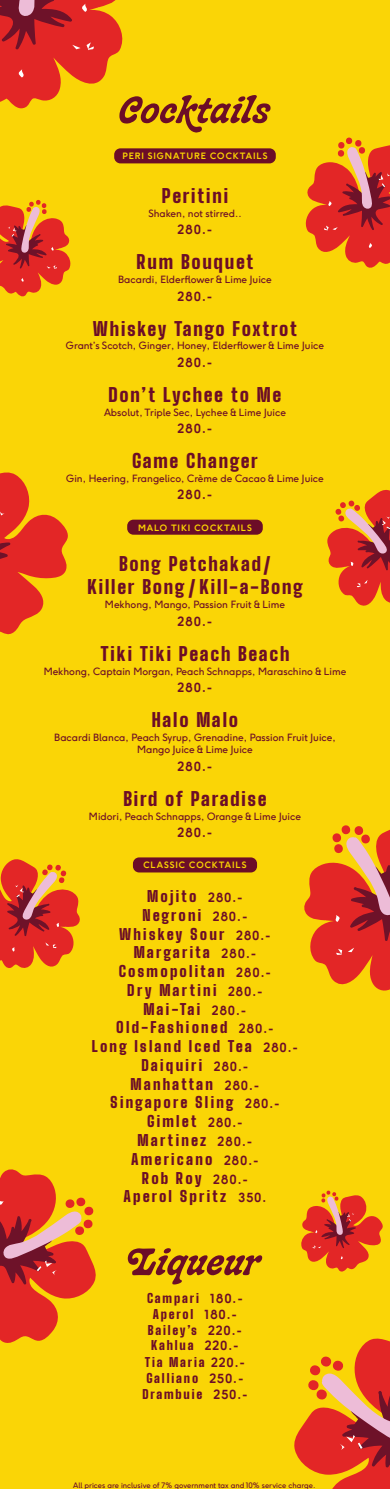
<style>
.page{position:relative;width:390px;height:1489px;background:#fff}
.page>*{position:absolute;margin:0;border:0;box-sizing:border-box;transform-origin:0 0}
.Body_English{font:900 18.75px/23.8px "Big Shoulders Display";letter-spacing:.09em;color:#6c0d27;text-align:center}
.Body_English-2{font:900 15px "Big Shoulders Display";letter-spacing:.14em;color:#6c0d27}
.Body_English-3{font:900 12.5px/15px "Big Shoulders Display";letter-spacing:.15em;color:#6c0d27}
.Body_English-4{font:700 12.5px "F37 Ginger";letter-spacing:.045em;color:#6c0d27}
.Body_English-5{font:10px/12.5px "F37 Ginger";color:#6c0d27;text-align:center}
.Body_English-6{font:700 8.75px "F37 Ginger";letter-spacing:.1em;color:#fbd601}
.Body_English-7{font:7.5px "F37 Ginger";color:#6c0d27}
.s1{font-family:"F37 Ginger";font-weight:700;font-size:12.5px}
.s2{font-family:"F37 Ginger";font-weight:700}
</style>
<div class="page">
<div style="left:0;top:0;width:390px;height:1488px;background:#fad506"></div>
<svg style="left:294px;top:1338px;width:96px;height:150px"></svg>
<svg style="left:0;top:472px;width:68px;height:163px"></svg>
<svg style="left:304px;top:825px;width:86px;height:166px"></svg>
<svg style="left:0;top:1169px;width:96px;height:174px"></svg>
<svg style="left:301px;top:1190px;width:82px;height:82px"></svg>
<svg style="left:0;top:200px;width:71px;height:97px"></svg>
<svg style="left:327px;top:489px;width:63px;height:117px"></svg>
<svg style="left:305px;top:137px;width:85px;height:131px"></svg>
<svg style="left:0;top:859px;width:80px;height:109px"></svg>
<div style="left:114px;top:148px;width:162px;height:15px;background:#6c0d27;border-radius:6px"></div>
<div style="left:127px;top:519px;width:136px;height:15px;background:#6c0d27;border-radius:6px"></div>
<div style="left:133px;top:857px;width:124px;height:15px;background:#6c0d27;border-radius:6px"></div>
<svg style="left:0;top:0;width:271px;height:132px"></svg>
<svg style="left:128px;top:1248px;width:134px;height:36px"></svg>
<p class="Body_English-6" style="left:122px;top:150px;width:146px">PERI SIGNATURE COCKTAILS</p>
<p class="Body_English" style="left:162px;top:184px;width:68px">Peritini</p>
<p class="Body_English-5" style="left:148px;top:207px;width:95px">Shaken, not stirred..</p>
<p class="Body_English-4" style="left:178px;top:222px;width:36px">280.-</p>
<p class="Body_English" style="left:136px;top:250px;width:118px">Rum Bouquet</p>
<p class="Body_English-5" style="left:118px;top:273px;width:155px">Bacardi, Elderflower &amp; Lime Juice</p>
<p class="Body_English-4" style="left:178px;top:288px;width:36px">280.-</p>
<p class="Body_English" style="left:93px;top:316px;width:205px">Whiskey Tango Foxtrot</p>
<p class="Body_English-5" style="left:66px;top:339px;width:260px">Grant’s Scotch, Ginger, Honey, Elderflower &amp; Lime Juice</p>
<p class="Body_English-4" style="left:178px;top:354px;width:36px">280.-</p>
<p class="Body_English" style="left:109px;top:383px;width:174px">Don’t Lychee to Me</p>
<p class="Body_English-5" style="left:104px;top:405px;width:183px">Absolut, Triple Sec, Lychee &amp; Lime Juice</p>
<p class="Body_English-4" style="left:178px;top:420px;width:36px">280.-</p>
<p class="Body_English" style="left:132px;top:449px;width:127px">Game Changer</p>
<p class="Body_English-5" style="left:66px;top:472px;width:259px">Gin, Heering, Frangelico, Crème de Cacao &amp; Lime Juice</p>
<p class="Body_English-4" style="left:178px;top:487px;width:36px">280.-</p>
<p class="Body_English-6" style="left:138px;top:522px;width:115px">MALO TIKI COCKTAILS</p>
<p class="Body_English" style="left:87px;top:551px;width:216px">Bong Petchakad /<br>Killer Bong/Kill-a-Bong</p>
<p class="Body_English-5" style="left:105px;top:598px;width:181px">Mekhong, Mango, Passion Fruit &amp; Lime</p>
<p class="Body_English-4" style="left:178px;top:613px;width:36px">280.-</p>
<p class="Body_English" style="left:101px;top:641px;width:190px">Tiki Tiki Peach Beach</p>
<p class="Body_English-5" style="left:44px;top:664px;width:304px">Mekhong, Captain Morgan, Peach Schnapps, Maraschino &amp; Lime</p>
<p class="Body_English-4" style="left:178px;top:679px;width:36px">280.-</p>
<p class="Body_English" style="left:152px;top:708px;width:88px">Halo Malo</p>
<p class="Body_English-5" style="left:54px;top:730px;width:283px">Bacardi Blanca, Peach Syrup, Grenadine, Passion Fruit Juice,<br>Mango Juice &amp; Lime Juice</p>
<p class="Body_English-4" style="left:178px;top:758px;width:36px">280.-</p>
<p class="Body_English" style="left:123px;top:786px;width:145px">Bird of Paradise</p>
<p class="Body_English-5" style="left:89px;top:809px;width:213px">Midori, Peach Schnapps, Orange &amp; Lime Juice</p>
<p class="Body_English-4" style="left:178px;top:824px;width:36px">280.-</p>
<p class="Body_English-6" style="left:143px;top:859px;width:105px">CLASSIC COCKTAILS</p>
<p class="Body_English-2" style="left:147px;top:885px;width:97px">Mojito <span class="s1">280.-</span></p>
<p class="Body_English-2" style="left:142px;top:904px;width:106px">Negroni <span class="s1">280.-</span></p>
<p class="Body_English-2" style="left:119px;top:922px;width:153px">Whiskey Sour <span class="s1">280.-</span></p>
<p class="Body_English-2" style="left:134px;top:941px;width:124px">Margarita <span class="s1">280.-</span></p>
<p class="Body_English-2" style="left:119px;top:960px;width:154px">Cosmopolitan <span class="s1">280.-</span></p>
<p class="Body_English-2" style="left:127px;top:979px;width:137px">Dry Martini <span class="s1">280.-</span></p>
<p class="Body_English-2" style="left:143px;top:997px;width:104px">Mai-Tai <span class="s1">280.-</span></p>
<p class="Body_English-2" style="left:116px;top:1016px;width:159px">Old-Fashioned <span class="s1">280.-</span></p>
<p class="Body_English-2" style="left:92px;top:1035px;width:208px">Long Island Iced Tea <span class="s1">280.-</span></p>
<p class="Body_English-2" style="left:141px;top:1054px;width:108px">Daiquiri <span class="s1">280.-</span></p>
<p class="Body_English-2" style="left:130px;top:1072px;width:130px">Manhattan <span class="s1">280.-</span></p>
<p class="Body_English-2" style="left:110px;top:1091px;width:171px">Singapore Sling <span class="s1">280.-</span></p>
<p class="Body_English-2" style="left:147px;top:1110px;width:97px">Gimlet <span class="s1">280.-</span></p>
<p class="Body_English-2" style="left:138px;top:1129px;width:116px">Martinez <span class="s1">280.-</span></p>
<p class="Body_English-2" style="left:131px;top:1147px;width:129px">Americano <span class="s1">280.-</span></p>
<p class="Body_English-2" style="left:142px;top:1166px;width:108px">Rob Roy <span class="s1">280.-</span></p>
<p class="Body_English-2" style="left:123px;top:1185px;width:144px">Aperol Spritz <span class="s1">350.</span></p>
<p class="Body_English-3" style="left:147px;top:1290px;width:97px">Campari <span class="s2">180.-</span></p>
<p class="Body_English-3" style="left:153px;top:1306px;width:86px">Aperol <span class="s2">180.-</span></p>
<p class="Body_English-3" style="left:148px;top:1322px;width:96px">Bailey’s <span class="s2">220.-<br></span>Kahlua <span class="s2">220.-</span></p>
<p class="Body_English-3" style="left:145px;top:1354px;width:102px">Tia Maria <span class="s2">220.-</span></p>
<p class="Body_English-3" style="left:146px;top:1370px;width:99px">Galliano <span class="s2">250.-</span></p>
<p class="Body_English-3" style="left:142px;top:1386px;width:107px">Drambuie <span class="s2">250.-</span></p>
<p class="Body_English-7" style="left:73px;top:1480px;width:244px">All prices are inclusive of 7% government tax and 10% service charge.</p>
</div>
